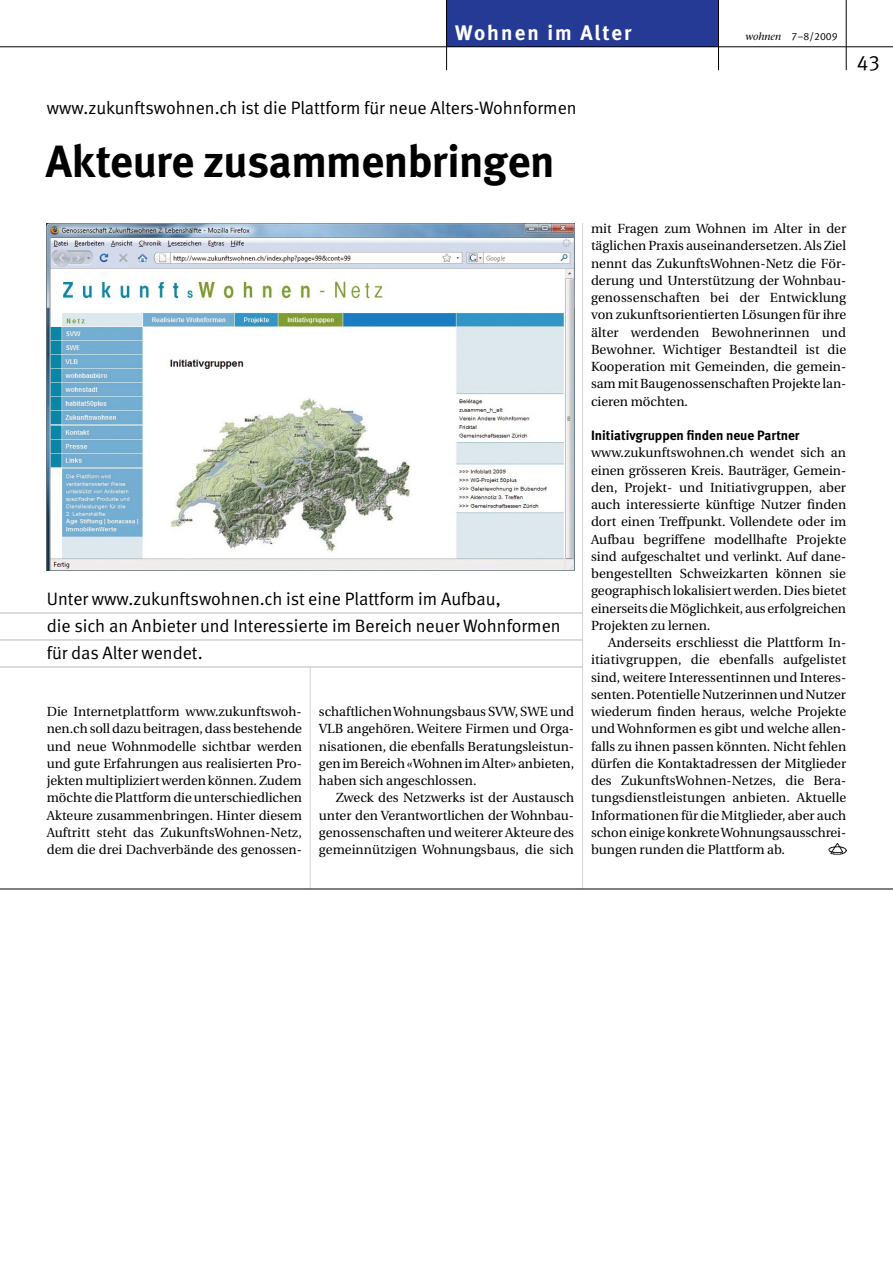
<style>
.page{position:relative;width:893px;height:1263px;background:#fff}
.page>*{position:absolute;margin:0;border:0;box-sizing:border-box;transform-origin:0 0}
.t1{font:700 45px "Meta";letter-spacing:-.01em;color:#000}
.t2{font:700 21px "Meta";letter-spacing:.1em;color:#fff}
.t3{font:21px "Meta Normal LF";color:#000}
.t4{font:18px/27px "Meta Normal";color:#000}
.t5{font:700 13.5px "Meta";color:#000}
.t6{font:13.2px/17.2px "Utopia";color:#000;text-align:justify}
.t7{font:10.5px "Meta Normal LF";color:#000}
.s1{font-family:"Stone Serif";font-style:italic}
</style>
<div class="page">
<hr style="left:310px;top:667px;width:1px;height:222px;background:#d5d5d6">
<img style="left:47px;top:224px;width:527px;height:347px">
<div style="left:446px;top:0;width:272px;height:47px;background:#253a95"></div>
<hr style="left:846px;top:0;width:1px;height:70px;background:#000">
<hr style="left:718px;top:0;width:1px;height:70px;background:#000">
<hr style="left:446px;top:0;width:1px;height:70px;background:#000">
<hr style="left:582px;top:223px;width:1px;height:666px;background:#d5d5d6">
<hr style="left:0;top:613px;width:583px;height:1px;background:#b9babb">
<hr style="left:0;top:640px;width:583px;height:1px;background:#b9babb">
<hr style="left:0;top:667px;width:583px;height:1px;background:#b9babb">
<hr style="left:0;top:46px;width:893px;height:1px;background:#000">
<img style="left:829px;top:843px;width:17px;height:11px">
<hr style="left:0;top:889px;width:893px;height:1px;background:#000">
<h2 class="t2" style="left:455px;top:21px;width:178px">Wohnen im Alter</h2>
<p class="t7" style="left:745px;top:31px;width:94px"><span class="s1">wohnen</span> 7–8/2009</p>
<h3 class="t4" style="left:47px;top:94px;width:531px">www.zukunftswohnen.ch ist die Plattform für neue Alters-Wohnformen</h3>
<h1 class="t1" style="left:46px;top:135px;width:510px">Akteure zusammenbringen</h1>
<h2 class="t3" style="left:857px;top:51px;width:25px">43</h2>
<h3 class="t4" style="left:47px;top:585px;width:515px">Unter www.zukunftswohnen.ch ist eine Plattform im Aufbau,<br>die sich an Anbieter und Interessierte im Bereich neuer Wohnformen für das Alter wendet.</h3>
<p class="t6" style="left:47px;top:703px;width:257px">Die Internetplattform www.zukunftswoh&shy;nen.ch soll dazu beitragen, dass bestehende und neue Wohnmodelle sichtbar werden und gute Erfahrungen aus realisierten Pro&shy;jekten multipliziert werden können. Zudem möchte die Plattform die unterschiedlichen Akteure zusammenbringen. Hinter diesem Auftritt steht das ZukunftsWohnen-Netz, dem die drei Dachverbände des genossen-</p>
<p class="t6" style="left:319px;top:703px;width:257px">schaftlichen Wohnungsbaus SVW, SWE und VLB angehören. Weitere Firmen und Orga&shy;nisationen, die ebenfalls Beratungsleistun&shy;gen im Bereich «Wohnen im Alter» anbieten, haben sich angeschlossen.</p>
<p class="t6" style="left:319px;top:789px;width:257px;text-indent:17px">Zweck des Netzwerks ist der Austausch unter den Verantwortlichen der Wohnbau&shy;genossenschaften und weiterer Akteure des gemeinnützigen Wohnungsbaus, die sich</p>
<p class="t6" style="left:591px;top:220px;width:257px;text-align:left">mit Fragen zum Wohnen im Alter in der täglichen Praxis auseinandersetzen. Als Ziel nennt das ZukunftsWohnen-Netz die För&shy;derung und Unterstützung der Wohnbau&shy;genossenschaften bei der Entwicklung von zukunftsorientierten Lösungen für ihre älter werdenden Bewohnerinnen und Bewohner. Wichtiger Bestandteil ist die Kooperation mit Gemeinden, die gemein&shy;sam mit Baugenossenschaften Projekte lan&shy;cieren möchten.</p>
<p class="t5" style="left:591px;top:427px;width:210px">Initiativgruppen finden neue Partner</p>
<p class="t6" style="left:591px;top:444px;width:257px">www.zukunftswohnen.ch wendet sich an einen grösseren Kreis. Bauträger, Gemein&shy;den, Projekt- und Initiativgruppen, aber auch interessierte künftige Nutzer finden dort einen Treffpunkt. Vollendete oder im Aufbau begriffene modellhafte Projekte sind aufgeschaltet und verlinkt. Auf dane&shy;bengestellten Schweizkarten können sie geographisch lokalisiert werden. Dies bietet einerseits die Möglichkeit, aus erfolgreichen Projekten zu lernen.</p>
<p class="t6" style="left:591px;top:634px;width:257px;text-indent:17px">Anderseits erschliesst die Plattform In&shy;itiativgruppen, die ebenfalls aufgelistet sind, weitere Interessentinnen und Interes&shy;senten. Potentielle Nutzerinnen und Nutzer wiederum finden heraus, welche Projekte und Wohnformen es gibt und welche allen&shy;falls zu ihnen passen könnten. Nicht fehlen dürfen die Kontaktadressen der Mitglieder des ZukunftsWohnen-Netzes, die Bera&shy;tungsdienstleistungen anbieten. Aktuelle Informationen für die Mitglieder, aber auch schon einige konkrete Wohnungsausschrei&shy;bungen runden die Plattform ab.</p>
</div>
